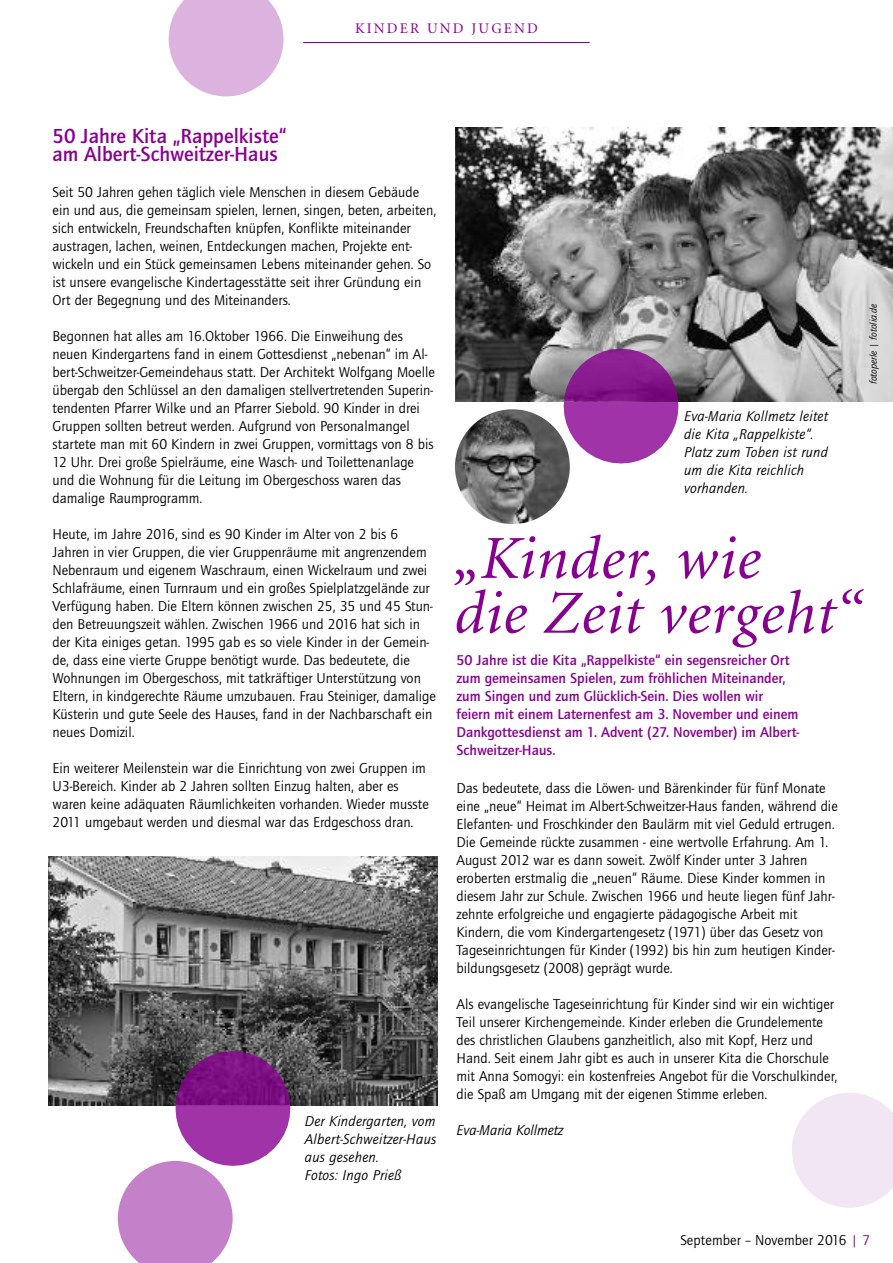
<style>
.page{position:relative;width:893px;height:1263px;background:#fff}
.page>*{position:absolute;margin:0;border:0;box-sizing:border-box;transform-origin:0 0}
.t1{font:italic 61.2px/54.8px "Minion";letter-spacing:.015em;color:#880090}
.t2{font:700 21px/18px "Quay Itc T";color:#880090}
.t3{font:14.7px/18px "Quay Itc T";color:#000}
.t4{font:700 14.7px/18px "Quay Itc T";color:#880090}
.t5{font:italic 14.7px/18px "Quay Itc T";letter-spacing:.015em;color:#000}
.t6{font:14.7px "Minion";letter-spacing:.145em;color:#880090}
.t7{font:italic 10.2px "Quay Itc T";color:#000}
.s1{color:#880090}
</style>
<div class="page">
<img style="left:48px;top:856px;width:390px;height:249px">
<img style="left:455px;top:128px;width:438px;height:273px">
<hr style="left:303px;top:42px;width:287px;height:1px;background:#880090">
<svg style="left:564px;top:401px;width:114px;height:62px"></svg>
<img style="left:564px;top:349px;width:114px;height:52px">
<img style="left:176px;top:1051px;width:114px;height:54px">
<img style="left:455px;top:409px;width:115px;height:115px;border-radius:50%">
<svg style="left:169px;top:0;width:114px;height:96px;background:#e0bee3"></svg>
<svg style="left:118px;top:1105px;width:172px;height:158px"></svg>
<svg style="left:792px;top:1093px;width:101px;height:115px"></svg>
<p class="t6" style="left:355px;top:23px;width:184px">KINDER UND JUGEND</p>
<h2 class="t2" style="left:53px;top:127px;width:235px">50 Jahre Kita „Rappelkiste“ am Albert-Schweitzer-Haus</h2>
<p class="t3" style="left:53px;top:183px;width:385px">Seit 50 Jahren gehen täglich viele Menschen in diesem Gebäude ein und aus, die gemeinsam spielen, lernen, singen, beten, arbeiten, sich entwickeln, Freundschaften knüpfen, Konflikte miteinander austragen, lachen, weinen, Entdeckungen machen, Projekte ent&shy;wickeln und ein Stück gemeinsamen Lebens miteinander gehen. So ist unsere evangelische Kindertagesstätte seit ihrer Gründung ein Ort der Begegnung und des Miteinanders.</p>
<p class="t3" style="left:53px;top:327px;width:384px">Begonnen hat alles am 16.Oktober 1966. Die Einweihung des neuen Kindergartens fand in einem Gottesdienst „nebenan“ im Al&shy;bert-Schweitzer-Gemeindehaus statt. Der Architekt Wolfgang Moelle übergab den Schlüssel an den damaligen stellvertretenden Superin&shy;tendenten Pfarrer Wilke und an Pfarrer Siebold. 90 Kinder in drei Gruppen sollten betreut werden. Aufgrund von Personalmangel startete man mit 60 Kindern in zwei Gruppen, vormittags von 8 bis 12 Uhr. Drei große Spielräume, eine Wasch- und Toilettenanlage und die Wohnung für die Leitung im Obergeschoss waren das damalige Raumprogramm.</p>
<p class="t3" style="left:53px;top:525px;width:385px">Heute, im Jahre 2016, sind es 90 Kinder im Alter von 2 bis 6<br>Jahren in vier Gruppen, die vier Gruppenräume mit angrenzendem Nebenraum und eigenem Waschraum, einen Wickelraum und zwei Schlafräume, einen Turnraum und ein großes Spielplatzgelände zur Verfügung haben. Die Eltern können zwischen 25, 35 und 45 Stun&shy;den Betreuungszeit wählen. Zwischen 1966 und 2016 hat sich in der Kita einiges getan. 1995 gab es so viele Kinder in der Gemein&shy;de, dass eine vierte Gruppe benötigt wurde. Das bedeutete, die Wohnungen im Obergeschoss, mit tatkräftiger Unterstützung von Eltern, in kindgerechte Räume umzubauen. Frau Steiniger, damalige Küsterin und gute Seele des Hauses, fand in der Nachbarschaft ein neues Domizil.</p>
<p class="t3" style="left:53px;top:759px;width:378px">Ein weiterer Meilenstein war die Einrichtung von zwei Gruppen im U3-Bereich. Kinder ab 2 Jahren sollten Einzug halten, aber es waren keine adäquaten Räumlichkeiten vorhanden. Wieder musste 2011 umgebaut werden und diesmal war das Erdgeschoss dran.</p>
<p class="t5" style="left:305px;top:1112px;width:133px">Der Kindergarten, vom<br>Albert-Schweitzer-Haus aus gesehen.<br>Fotos: Ingo Prieß</p>
<p class="t5" style="left:684px;top:407px;width:146px">Eva-Maria Kollmetz leitet die Kita „Rappelkiste“.<br>Platz zum Toben ist rund um die Kita reichlich vorhanden.</p>
<p class="t7" style="left:867px;top:384px;width:82px;rotate:-90deg">fotoperle | fotolia.de</p>
<h1 class="t1" style="left:452px;top:536px;width:410px">„Kinder, wie<br>die Zeit vergeht“</h1>
<p class="t4" style="left:456px;top:651px;width:344px">50 Jahre ist die Kita „Rappelkiste“ ein segensreicher Ort zum gemeinsamen Spielen, zum fröhlichen Miteinander, zum Singen und zum Glücklich-Sein. Dies wollen wir feiern mit einem Laternenfest am 3. November und einem Dankgottesdienst am 1. Advent (27. November) im Albert-Schweitzer-Haus.</p>
<p class="t3" style="left:456px;top:778px;width:383px">Das bedeutete, dass die Löwen- und Bärenkinder für fünf Monate eine „neue“ Heimat im Albert-Schweitzer-Haus fanden, während die Elefanten- und Froschkinder den Baulärm mit viel Geduld ertrugen.<br>Die Gemeinde rückte zusammen - eine wertvolle Erfahrung. Am 1.<br>August 2012 war es dann soweit. Zwölf Kinder unter 3 Jahren eroberten erstmalig die „neuen“ Räume. Diese Kinder kommen in diesem Jahr zur Schule. Zwischen 1966 und heute liegen fünf Jahr&shy;zehnte erfolgreiche und engagierte pädagogische Arbeit mit Kindern, die vom Kindergartengesetz (1971) über das Gesetz von Tageseinrichtungen für Kinder (1992) bis hin zum heutigen Kinder&shy;bildungsgesetz (2008) geprägt wurde.</p>
<p class="t3" style="left:456px;top:994px;width:382px">Als evangelische Tageseinrichtung für Kinder sind wir ein wichtiger Teil unserer Kirchengemeinde. Kinder erleben die Grundelemente des christlichen Glaubens ganzheitlich, also mit Kopf, Herz und Hand. Seit einem Jahr gibt es auch in unserer Kita die Chorschule mit Anna Somogyi: ein kostenfreies Angebot für die Vorschulkinder, die Spaß am Umgang mit der eigenen Stimme erleben.</p>
<p class="t5" style="left:456px;top:1120px;width:108px">Eva-Maria Kollmetz</p>
<p class="t3" style="left:680px;top:1230px;width:191px">September – November 2016 <span class="s1">| 7</span></p>
</div>
